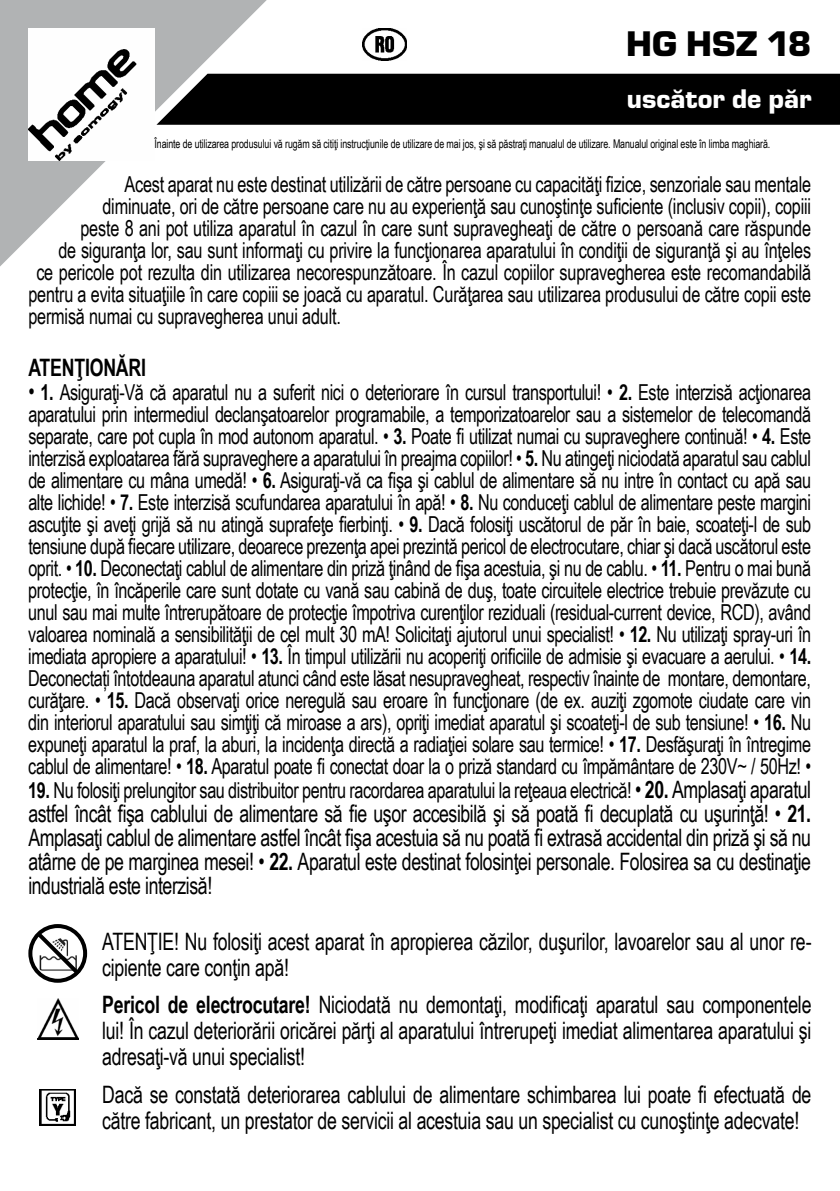
<style>
.page{position:relative;width:840px;height:1191px;background:#fff}
.page>*{position:absolute;margin:0;border:0;box-sizing:border-box;transform-origin:0 0}
.t1{font:37px "Eurostile TEE Blac";color:#000}
.t2{font:28px "Eurostile TEE Blac";color:#fff}
.t3{font:24px/26px "Arial Narrow";letter-spacing:-.01em;color:#000;text-align:justify;scale:.9 1}
.t4{font:700 24px "Arial Narrow";letter-spacing:-.01em;color:#000;scale:.9 1}
.t5{font:22px/22px "Arial Narrow";letter-spacing:-.01em;color:#000;text-align:justify;scale:.9 1}
.t6{font:12px "Arial Narrow";letter-spacing:-.01em;color:#000;scale:.9 1}
.s1{font-size:24px}
.s2{font-weight:700}
.s3{font-weight:700;font-size:24px}
</style>
<div class="page">
<div style="left:283px;top:74px;width:556px;height:51px;background:#000"></div>
<svg style="left:0;top:0;width:283px;height:267px"></svg>
<img style="left:28px;top:28px;width:126px;height:132px">
<img style="left:362px;top:28px;width:44px;height:32px">
<img style="left:37px;top:998px;width:41px;height:41px">
<img style="left:40px;top:1090px;width:36px;height:36px">
<div style="left:28px;top:924px;width:59px;height:58px;border:4px solid #000;border-radius:50%"></div>
<svg style="left:33px;top:928px;width:51px;height:51px"></svg>
<h1 class="t1" style="left:626px;top:24px;width:187px">HG HSZ 18</h1>
<p class="t2" style="left:626px;top:83px;width:186px">uscător de păr</p>
<p class="t6" style="left:154px;top:135px;width:685px">Înainte de utilizarea produsului vă rugăm să citiţi instrucţiunile de utilizare de mai jos, şi să păstraţi manualul de utilizare. Manualul original este în limba maghiară.</p>
<p class="t5" style="left:124px;top:172px;width:764px">Acest aparat nu este destinat utilizării de către persoane cu capacităţi fizice, senzoriale sau mentale</p>
<p class="t5" style="left:102px;top:194px;width:788px">diminuate, ori de către persoane care nu au experienţă sau cunoştinţe suficiente (inclusiv copii), copiii</p>
<p class="t5" style="left:80px;top:216px;width:812px">peste 8 ani pot utiliza aparatul în cazul în care sunt supravegheaţi de către o persoană care răspunde</p>
<p class="t5" style="left:58px;top:238px;width:837px">de siguranţa lor, sau sunt informaţi cu privire la funcţionarea aparatului în condiţii de siguranţă şi au înţeles</p>
<p class="t5" style="left:36px;top:260px;width:861px">ce pericole pot rezulta din utilizarea necorespunzătoare. În cazul copiilor supravegherea este recomandabilă</p>
<p class="t5" style="left:28px;top:282px;width:870px">pentru a evita situaţiile în care copiii se joacă cu aparatul. Curăţarea sau utilizarea produsului de către copii este</p>
<p class="t5" style="left:28px;top:304px;width:348px">permisă numai cu supravegherea unui adult.</p>
<p class="t4" style="left:28px;top:349px;width:132px">ATENŢIONĂRI</p>
<p class="t5" style="left:28px;top:380px;width:870px"><span class="s1">•</span> <span class="s2">1.</span> Asiguraţi-Vă că aparatul nu a suferit nici o deteriorare în cursul transportului! • <span class="s2">2.</span> Este interzisă acţionarea aparatului prin intermediul declanşatoarelor programabile, a temporizatoarelor sau a sistemelor de telecomandă separate, care pot cupla în mod autonom aparatul. • <span class="s2">3.</span> Poate fi utilizat numai cu supraveghere continuă! • <span class="s2">4.</span> Este interzisă exploatarea fără supraveghere a aparatului în preajma copiilor! • <span class="s2">5.</span> Nu atingeţi niciodată aparatul sau cablul de alimentare cu mâna umedă! • <span class="s2">6.</span> Asiguraţi-vă ca fişa şi cablul de alimentare să nu intre în contact cu apă sau alte lichide! • <span class="s2">7.</span> Este interzisă scufundarea aparatului în apă! • <span class="s2">8.</span> Nu conduceţi cablul de alimentare peste margini ascuţite şi aveţi grijă să nu atingă suprafeţe fierbinţi. • <span class="s2">9.</span> Dacă folosiţi uscătorul de păr în baie, scoateţi-l de sub tensiune după fiecare utilizare, deoarece prezenţa apei prezintă pericol de electrocutare, chiar şi dacă uscătorul este oprit. • <span class="s2">10.</span> Deconectaţi cablul de alimentare din priză ţinând de fişa acestuia, şi nu de cablu. • <span class="s2">11.</span> Pentru o mai bună protecţie, în încăperile care sunt dotate cu vană sau cabină de duş, toate circuitele electrice trebuie prevăzute cu unul sau mai multe întrerupătoare de protecţie împotriva curenţilor reziduali (residual-current device, RCD), având valoarea nominală a sensibilităţii de cel mult 30 mA! Solicitaţi ajutorul unui specialist! • <span class="s2">12.</span> Nu utilizaţi spray-uri în imediata apropiere a aparatului! • <span class="s2">13.</span> În timpul utilizării nu acoperiţi orificiile de admisie şi evacuare a aerului. • <span class="s2">14.<br></span>Deconectați întotdeauna aparatul atunci când este lăsat nesupravegheat, respectiv înainte de montare, demontare, curăţare. • <span class="s2">15.</span> Dacă observaţi orice neregulă sau eroare în funcţionare (de ex. auziţi zgomote ciudate care vin din interiorul aparatului sau simţiţi că miroase a ars), opriţi imediat aparatul şi scoateţi-l de sub tensiune! • <span class="s2">16.</span> Nu expuneţi aparatul la praf, la aburi, la incidenţa directă a radiaţiei solare sau termice! • <span class="s2">17.</span> Desfăşuraţi în întregime cablul de alimentare! • <span class="s2">18.</span> Aparatul poate fi conectat doar la o priză standard cu împământare de 230V~ / 50Hz! •</p>
<p class="t5" style="left:28px;top:778px;width:870px"><span class="s2">19.</span> Nu folosiţi prelungitor sau distribuitor pentru racordarea aparatului la reţeaua electrică! <span class="s1">•</span> <span class="s3">20.</span> <span class="s1">Amplasaţi aparatul</span></p>
<p class="t3" style="left:28px;top:800px;width:870px;line-height:24px">astfel încât fişa cablului de alimentare să fie uşor accesibilă şi să poată fi decuplată cu uşurinţă! • <span class="s2">21.<br></span>Amplasaţi cablul de alimentare astfel încât fişa acestuia să nu poată fi extrasă accidental din priză şi să nu atârne de pe marginea mesei! • <span class="s2">22.</span> Aparatul este destinat folosinţei personale. Folosirea sa cu destinaţie industrială este interzisă!</p>
<p class="t3" style="left:102px;top:928px;width:789px">ATENŢIE! Nu folosiţi acest aparat în apropierea căzilor, duşurilor, lavoarelor sau al unor re&shy;cipiente care conţin apă!</p>
<p class="t3" style="left:102px;top:991px;width:789px"><span class="s2">Pericol de electrocutare!</span> Niciodată nu demontaţi, modificaţi aparatul sau componentele lui! În cazul deteriorării oricărei părţi al aparatului întrerupeţi imediat alimentarea aparatului şi adresaţi-vă unui specialist!</p>
<p class="t3" style="left:102px;top:1080px;width:789px">Dacă se constată deteriorarea cablului de alimentare schimbarea lui poate fi efectuată de către fabricant, un prestator de servicii al acestuia sau un specialist cu cunoştinţe adecvate!</p>
</div>
